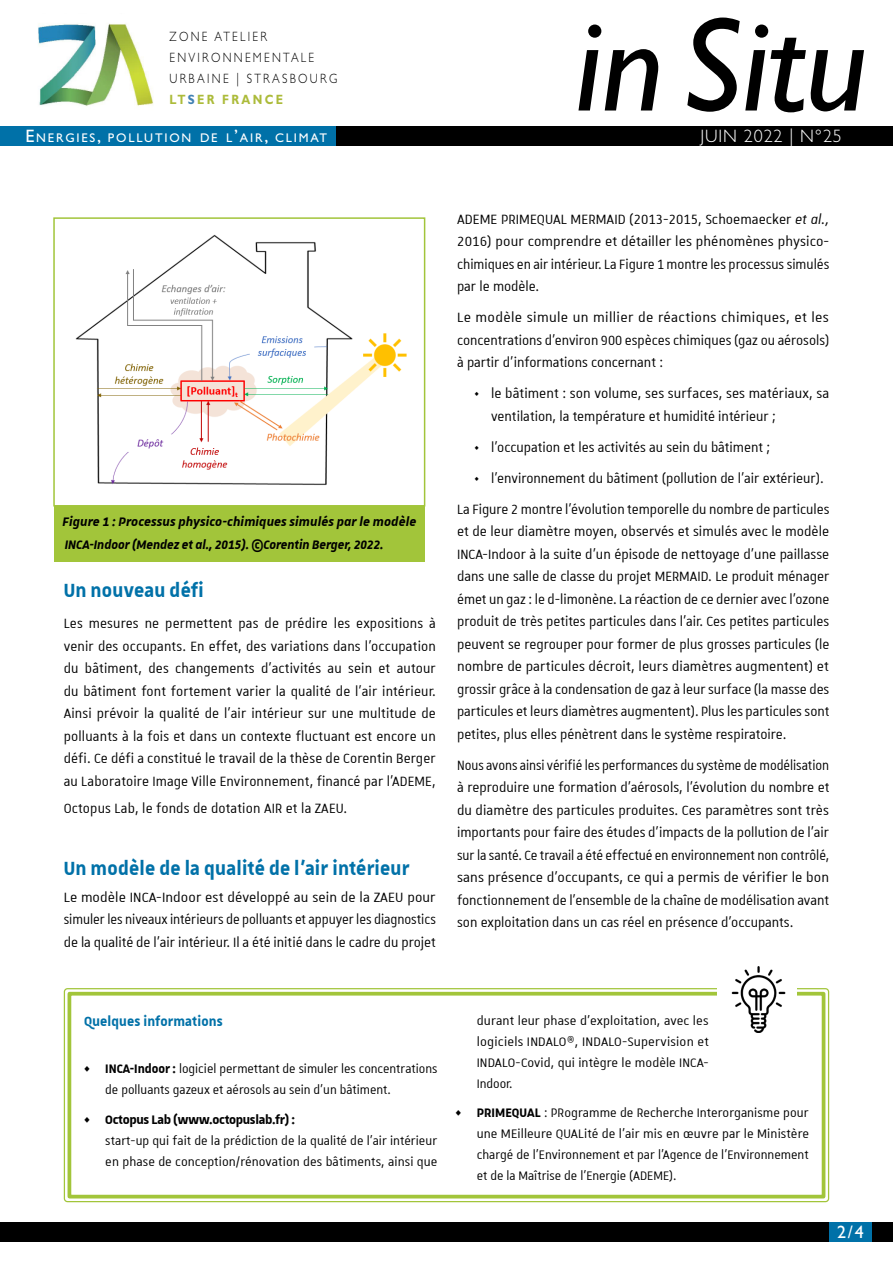
<style>
.page{position:relative;width:893px;height:1263px;background:#fff}
.page>*{position:absolute;margin:0;border:0;box-sizing:border-box;transform-origin:0 0}
.t1{font:italic 134.55px "Gill Sans Std";color:#000}
.t2{font:700 25.5px "Unistra A";letter-spacing:.01em;color:#0071a8;scale:.9 1}
.t3{font:18px/22.5px "Unistra A";color:#000;text-align:justify;scale:.9 1}
.t4{font:18px/22.5px "Unistra A";color:#000;text-align:justify;scale:.91 1}
.t5{font:18px/22.5px "Unistra A";color:#000;text-align:justify;scale:.85 1}
.t6{font:18px/22.5px "Unistra A";color:#000;text-align:justify;scale:.92 1}
.t7{font:18px/22.5px "Unistra A";color:#000;text-align:justify;scale:.93 1}
.t8{font:18px/22.5px "Unistra A";color:#000;text-align:justify;scale:.95 1}
.t9{font:700 18px "Unistra A";letter-spacing:.01em;color:#0071a8;scale:.9 1}
.t10{font:300 18px "Gill Sans Std";letter-spacing:.05em;color:#fff}
.t11{font:18px "Gill Sans Std";color:#fff}
.t12{font:16.5px/21px "Unistra A";color:#000;text-align:justify;scale:.92 1}
.t13{font:16.5px/21px "Unistra A";color:#000;text-align:justify;scale:.94 1}
.t14{font:16.5px/21px "Unistra A";color:#000;scale:.91 1}
.t15{font:16.5px/21px "Unistra A";color:#000;scale:.9 1}
.t16{font:italic 700 16.5px/22.5px "Unistra A";letter-spacing:.005em;color:#000;scale:.94 1}
.t17{font:700 16.5px "Unistra A";letter-spacing:-.02em;color:#000;scale:.9 1}
.t18{font:300 13.5px/21px "Gill Sans Std";letter-spacing:.2em;color:#000;scale:.85 1}
.t19{font:12.6px "Gill Sans Std";letter-spacing:.145em;color:#fff}
.s1{font-style:inherit}
.s2{font-weight:700;color:#acbb3a}
.s3{font-weight:700;color:#4181b3}
.s4{font-size:18px}
.s5{font-style:italic}
.s6{font-size:16.5px}
.s7{font-weight:700}
</style>
<div class="page">
<img style="left:38px;top:23px;width:116px;height:83px">
<div style="left:0;top:126px;width:893px;height:19px;background:#000"></div>
<div style="left:0;top:126px;width:336px;height:19px;background:#0071a8"></div>
<div style="left:0;top:1222px;width:893px;height:20px;background:#000"></div>
<div style="left:829px;top:1222px;width:43px;height:20px;background:#0071a8"></div>
<div style="left:64px;top:988px;width:765px;height:214px;border:1px solid #a2c53a;border-radius:3px"></div>
<div style="left:68px;top:992px;width:757px;height:206px;border:4px solid #a2c53a"></div>
<div style="left:717px;top:949px;width:80px;height:92px;background:#fff"></div>
<img style="left:731px;top:966px;width:55px;height:66px">
<img style="left:75px;top:234px;width:332px;height:251px">
<div style="left:53px;top:217px;width:372px;height:289px;border:2px solid #a2c53a"></div>
<div style="left:54px;top:506px;width:371px;height:55px;background:#a2c53a"></div>
<p class="t18" style="left:169px;top:26px;width:199px">ZONE ATELIER<br>ENVIRONNEMENTALE<br>URBAINE <span class="s1">| STRASBOURG<br></span><span class="s2">LT</span><span class="s3">S</span><span class="s2">ER FRANCE</span></p>
<p class="t19" style="left:26px;top:130px;width:303px"><span class="s4">E</span>NERGIES<span class="s4">,</span> POLLUTION DE L<span class="s4">’</span>AIR<span class="s4">,</span> CLIMAT</p>
<h1 class="t1" style="left:575px;top:-12px;width:295px">in Situ</h1>
<p class="t10" style="left:700px;top:125px;width:143px">JUIN 2022 | N°25</p>
<p class="t16" style="left:63px;top:510px;width:378px">Figure 1 : Processus physico-chimiques simulés par le modèle<br>INCA-Indoor (Mendez et al., 2015). ©Corentin Berger, 2022.</p>
<h2 class="t2" style="left:64px;top:576px;width:157px">Un nouveau défi</h2>
<p class="t3" style="left:64px;top:611px;width:415px">Les mesures ne permettent pas de prédire les expositions à venir des occupants. En effet, des variations dans l’occupation du bâtiment, des changements d’activités au sein et autour du bâtiment font fortement varier la qualité de l’air intérieur.<br>Ainsi prévoir la qualité de l’air intérieur sur une multitude de polluants à la fois et dans un contexte fluctuant est encore un défi. Ce défi a constitué le travail de la thèse de Corentin Berger au Laboratoire Image Ville Environnement, financé par l’ADEME,</p>
<p class="t3" style="left:64px;top:796px;width:316px">Octopus Lab, le fonds de dotation AIR et la ZAEU.</p>
<h2 class="t2" style="left:64px;top:854px;width:386px">Un modèle de la qualité de l’air intérieur</h2>
<p class="t7" style="left:64px;top:885px;width:402px">Le modèle INCA-Indoor est développé au sein de la ZAEU pour simuler les niveaux intérieurs de polluants et appuyer les diagnostics de la qualité de l’air intérieur. Il a été initié dans le cadre du projet</p>
<p class="t6" style="left:457px;top:207px;width:406px">ADEME PRIMEQUAL MERMAID (2013-2015, Schoemaecker <span class="s5">et al., </span>2016) pour comprendre et détailler les phénomènes physico&shy;chimiques en air intérieur. La Figure 1 montre les processus simulés par le modèle.</p>
<p class="t8" style="left:457px;top:306px;width:393px">Le modèle simule un millier de réactions chimiques, et les concentrations d’environ 900 espèces chimiques (gaz ou aérosols) à partir d’informations concernant :</p>
<p class="t6" style="left:491px;top:382px;width:369px;text-indent:-17px"><span class="s6">•</span> le bâtiment : son volume, ses surfaces, ses matériaux, sa ventilation, la température et humidité intérieur ;</p>
<p class="t3" style="left:474px;top:435px;width:330px"><span class="s6">•</span> l’occupation et les activités au sein du bâtiment ;</p>
<p class="t3" style="left:457px;top:462px;width:415px;line-height:31px;text-indent:17px"><span class="s6">•</span> l’environnement du bâtiment (pollution de l’air extérieur).<br>La Figure 2 montre l’évolution temporelle du nombre de particules</p>
<p class="t4" style="left:457px;top:520px;width:411px">et de leur diamètre moyen, observés et simulés avec le modèle INCA-Indoor à la suite d’un épisode de nettoyage d’une paillasse dans une salle de classe du projet MERMAID. Le produit ménager émet un gaz : le d-limonène. La réaction de ce dernier avec l’ozone produit de très petites particules dans l’air. Ces petites particules peuvent se regrouper pour former de plus grosses particules (le nombre de particules décroit, leurs diamètres augmentent) et grossir grâce à la condensation de gaz à leur surface (la masse des particules et leurs diamètres augmentent). Plus les particules sont petites, plus elles pénètrent dans le système respiratoire.</p>
<p class="t5" style="left:457px;top:753px;width:440px">Nous avons ainsi vérifié les performances du système de modélisation à reproduire une formation d’aérosols, l’évolution du nombre et du diamètre des particules produites. Ces paramètres sont très importants pour faire des études d’impacts de la pollution de l’air sur la santé. Ce travail a été effectué en environnement non contrôlé, sans présence d’occupants, ce qui a permis de vérifier le bon fonctionnement de l’ensemble de la chaîne de modélisation avant son exploitation dans un cas réel en présence d’occupants.</p>
<p class="t9" style="left:84px;top:1011px;width:156px">Quelques informations</p>
<p class="t15" style="left:105px;top:1058px;width:371px;text-indent:-21px"><span class="s7">• INCA-Indoor :</span> logiciel permettant de simuler les concentrations de polluants gazeux et aérosols au sein d’un bâtiment.</p>
<p class="t17" style="left:84px;top:1110px;width:236px">• Octopus Lab (www.octopuslab.fr) :</p>
<p class="t14" style="left:105px;top:1129px;width:367px">start-up qui fait de la prédiction de la qualité de l’air intérieur en phase de conception/rénovation des bâtiments, ainsi que</p>
<p class="t13" style="left:477px;top:1009px;width:248px">durant leur phase d’exploitation, avec les logiciels INDALO®, INDALO-Supervision et INDALO-Covid, qui intègre le modèle INCA-Indoor.</p>
<p class="t12" style="left:477px;top:1102px;width:363px;text-indent:-21px"><span class="s7">• PRIMEQUAL</span> : PRogramme de Recherche Interorganisme pour une MEilleure QUALité de l’air mis en œuvre par le Ministère chargé de l’Environnement et par l’Agence de l’Environnement et de la Maîtrise de l’Energie (ADEME).</p>
<p class="t11" style="left:837px;top:1221px;width:28px">2/4</p>
</div>
